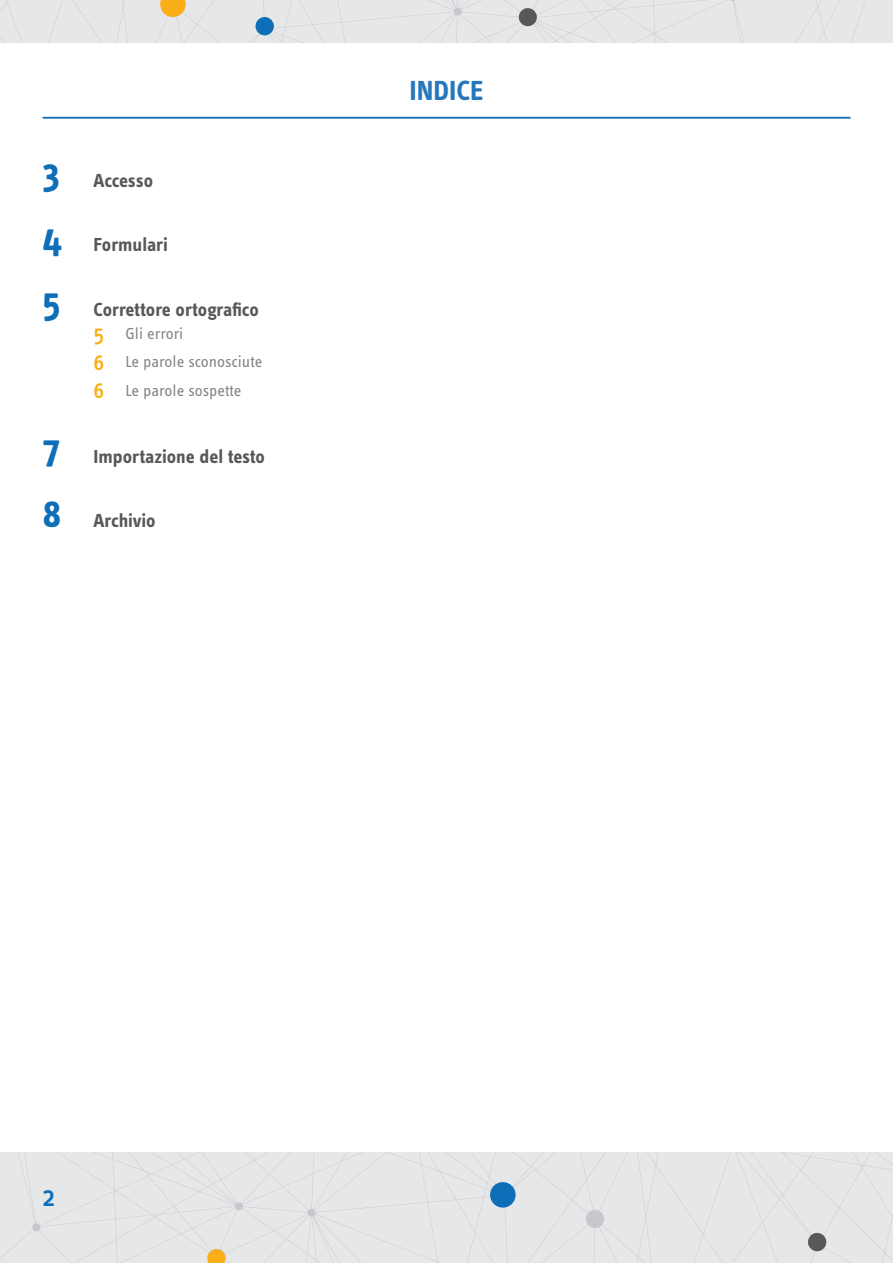
<style>
.page{position:relative;width:893px;height:1263px;background:#fff}
.page>*{position:absolute;margin:0;border:0;box-sizing:border-box;transform-origin:0 0}
.t1{font:700 28.5px "Info Text OT";color:#2677bd}
.t2{font:500 28.5px "Info Text OT";color:#0f6eb8}
.t3{font:700 19.5px "Info Text OT";letter-spacing:-.005em;color:#57585a}
.t4{font:16.5px/28.5px "Info Text OT";letter-spacing:-.005em;color:#808285}
.s1{font-size:39.3px;color:#0f6eb8}
.s2{font-weight:500;font-size:22.5px;color:#faaf18}
</style>
<div class="page">
<div style="left:0;top:1152px;width:893px;height:111px;background:#e6e7e9"></div>
<svg style="left:489px;top:1181px;width:27px;height:27px"></svg>
<svg style="left:807px;top:1232px;width:20px;height:20px"></svg>
<svg style="left:207px;top:1248px;width:19px;height:15px"></svg>
<svg style="left:0;top:0;width:893px;height:43px;background:#e2e3e4"></svg>
<hr style="left:43px;top:117px;width:807px;height:2px;background:#0f6eb8">
<p class="t3" style="left:43px;top:168px;width:112px"><span class="s1">3</span> Accesso</p>
<p class="t3" style="left:43px;top:233px;width:127px"><span class="s1">4</span> Formulari</p>
<p class="t3" style="left:43px;top:297px;width:218px"><span class="s1">5</span> Correttore ortografico</p>
<p class="t4" style="left:94px;top:319px;width:170px"><span class="s2">5</span> Gli errori<br><span class="s2">6</span> Le parole sconosciute<br><span class="s2">6</span> Le parole sospette</p>
<p class="t3" style="left:43px;top:444px;width:224px"><span class="s1">7</span> Importazione del testo</p>
<p class="t3" style="left:43px;top:509px;width:115px"><span class="s1">8</span> Archivio</p>
<h1 class="t1" style="left:409px;top:74px;width:76px">INDICE</h1>
<h1 class="t2" style="left:43px;top:1180px;width:14px">2</h1>
</div>
